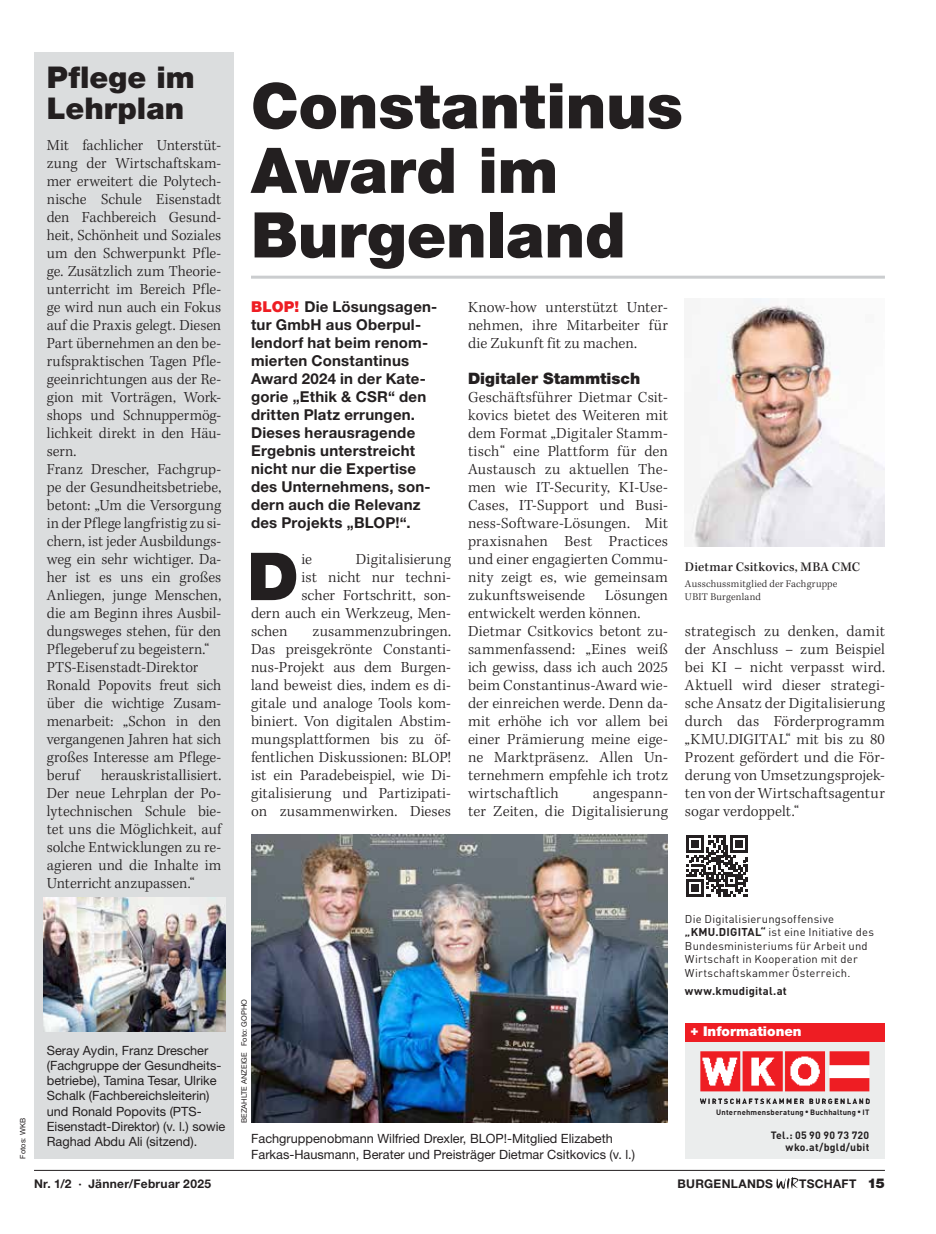
<style>
.page{position:relative;width:936px;height:1234px;background:#fff}
.page>*{position:absolute;margin:0;border:0;box-sizing:border-box;transform-origin:0 0}
.t1{font:900 66.15px "Helvetica Neue";color:#231f20}
.t2{font:900 63px/64.5px "Helvetica Neue";letter-spacing:-.005em;color:#231f20}
.t3{font:900 30px/31.5px "Helvetica Neue";color:#231f20}
.t4{font:300 15.75px/18px "Kepler Std";letter-spacing:.005em;color:#231f20;text-align:justify}
.t5{font:900 15.75px "Helvetica Neue";color:#231f20}
.t6{font:700 15px/18px "Helvetica Neue";letter-spacing:.015em;color:#231f20}
.t7{font:500 13.5px "Kepler Std";letter-spacing:.01em;color:#231f20}
.t8{font:900 13.5px "Helvetica Neue";color:#fff}
.t9{font:12.75px/15.3px "Helvetica Neue";color:#231f20}
.t10{font:700 12px "Helvetica Neue";letter-spacing:.025em;color:#231f20}
.t11{font:11.25px/13.5px "DIN Pro";letter-spacing:.02em;color:#231f20}
.t12{font:700 11.25px "DIN Pro";letter-spacing:.02em;color:#231f20}
.t13{font:300 10.5px/12.6px "Kepler Std";letter-spacing:.02em;color:#231f20}
.t14{font:700 10.5px/12.6px "DIN Pro";letter-spacing:.025em;color:#231f20;text-align:right}
.t15{font:700 7.65px "DIN Pro";letter-spacing:.025em;color:#231f20}
.t16{font:7.5px "Helvetica Neue";color:#231f20}
.s1{font-weight:900;color:#ee1d23}
.s2{font-weight:700}
.s3{font-weight:900;font-size:13.5px}
</style>
<div class="page">
<img style="left:251px;top:834px;width:417px;height:288px">
<div style="left:34px;top:52px;width:200px;height:1106px;background:#dbddde"></div>
<hr style="left:251px;top:275px;width:633px;height:3px;background:#cbcdcf">
<img style="left:44px;top:897px;width:181px;height:134px">
<svg style="left:686px;top:835px;width:61px;height:61px"></svg>
<img style="left:691px;top:299px;width:193px;height:247px">
<div style="left:685px;top:1027px;width:199px;height:131px;background:#ebeded"></div>
<div style="left:685px;top:1022px;width:199px;height:18px;background:#ee1d23"></div>
<img style="left:700px;top:1051px;width:169px;height:40px">
<img style="left:700px;top:1098px;width:170px;height:6px">
<svg style="left:776px;top:1177px;width:22px;height:11px"></svg>
<hr style="left:34px;top:1169px;width:850px;height:1px;background:#231f20">
<p class="t16" style="left:18px;top:1158px;width:42px;rotate:-90deg">Fotos: WKB</p>
<h3 class="t3" style="left:47px;top:61px;width:149px">Pflege im<br>Lehrplan</h3>
<p class="t4" style="left:47px;top:136px;width:176px;text-align:left">Mit fachlicher Unterstüt&shy;zung der Wirtschaftskam&shy;mer erweitert die Polytech&shy;nische Schule Eisenstadt den Fachbereich Gesund&shy;heit, Schönheit und Soziales um den Schwerpunkt Pfle&shy;ge. Zusätzlich zum Theorie&shy;unterricht im Bereich Pfle&shy;ge wird nun auch ein Fokus auf die Praxis gelegt. Diesen<br>Part übernehmen an den be&shy;rufspraktischen Tagen Pfle&shy;geeinrichtungen aus der Re&shy;gion mit Vorträgen, Work&shy;shops und Schnuppermög&shy;lichkeit direkt in den Häu&shy;sern.<br>Franz Drescher, Fachgrup&shy;pe der Gesundheitsbetriebe, betont: „Um die Versorgung in der Pflege langfristig zu si&shy;chern, ist jeder Ausbildungs&shy;weg ein sehr wichtiger. Da&shy;her ist es uns ein großes<br>Anliegen, junge Menschen, die am Beginn ihres Ausbil&shy;dungsweges stehen, für den<br>Pflegeberuf zu begeistern.“<br>PTS-Eisenstadt-Direktor<br>Ronald Popovits freut sich über die wichtige Zusam&shy;menarbeit: „Schon in den vergangenen Jahren hat sich großes Interesse am Pflege&shy;beruf</p>
<p class="t4" style="left:47px;top:766px;width:176px;text-indent:54px">herauskristallisiert.<br>Der neue Lehrplan der Po&shy;lytechnischen Schule bie&shy;tet uns die Möglichkeit, auf solche Entwicklungen zu re&shy;agieren und die Inhalte im Unterricht anzupassen.“</p>
<p class="t9" style="left:47px;top:1041px;width:180px">Seray Aydin, Franz Drescher (Fachgruppe der Gesundheits&shy;betriebe), Tamina Tesar, Ulrike<br>Schalk (Fachbereichsleiterin) und Ronald Popovits (PTS-<br>Eisenstadt-Direktor) (v. l.) sowie<br>Raghad Abdu Ali (sitzend).</p>
<h2 class="t2" style="left:251px;top:73px;width:433px">Constantinus<br>Award im<br>Burgenland</h2>
<p class="t6" style="left:251px;top:297px;width:188px"><span class="s1">BLOP!</span> Die Lösungsagen&shy;tur GmbH aus Oberpul&shy;lendorf hat beim renom&shy;mierten Constantinus<br>Award 2024 in der Kate&shy;gorie „Ethik &amp; CSR“ den dritten Platz errungen.<br>Dieses herausragende<br>Ergebnis unterstreicht nicht nur die Expertise des Unternehmens, son&shy;dern auch die Relevanz des Projekts „BLOP!“.</p>
<p class="t4" style="left:468px;top:298px;width:201px">Know-how unterstützt Unter&shy;nehmen, ihre Mitarbeiter für die Zukunft fit zu machen.</p>
<p class="t5" style="left:468px;top:369px;width:174px">Digitaler Stammtisch</p>
<p class="t4" style="left:468px;top:388px;width:201px">Geschäftsführer Dietmar Csit&shy;kovics bietet des Weiteren mit dem Format „Digitaler Stamm&shy;tisch“ eine Plattform für den Austausch zu aktuellen The&shy;men wie IT-Security, KI-Use-Cases, IT-Support und Busi&shy;ness-Software-Lösungen. Mit praxisnahen Best Practices und einer engagierten Commu&shy;nity zeigt es, wie gemeinsam zukunftsweisende</p>
<h1 class="t1" style="left:247px;top:537px;width:53px">D</h1>
<p class="t4" style="left:301px;top:550px;width:12px">ie</p>
<p class="t4" style="left:356px;top:550px;width:97px">Digitalisierung</p>
<p class="t4" style="left:301px;top:568px;width:151px">ist nicht nur techni-</p>
<p class="t4" style="left:301px;top:586px;width:151px">scher Fortschritt, son-</p>
<p class="t4" style="left:251px;top:604px;width:201px">dern auch ein Werkzeug, Men-</p>
<p class="t4" style="left:251px;top:622px;width:38px">schen</p>
<p class="t4" style="left:468px;top:586px;width:201px;text-align:left;text-indent:137px">Lösungen entwickelt werden können.<br>Dietmar Csitkovics betont zu&shy;sammenfassend: „Eines weiß ich gewiss, dass ich auch 2025 beim Constantinus-Award wie&shy;der einreichen werde. Denn da&shy;mit erhöhe ich vor allem bei einer Prämierung meine eige&shy;ne Marktpräsenz. Allen Un&shy;ternehmern empfehle ich trotz wirtschaftlich</p>
<p class="t4" style="left:251px;top:622px;width:201px;text-indent:62px">zusammenzubringen.<br>Das preisgekrönte Constanti&shy;nus-Projekt aus dem Burgen&shy;land beweist dies, indem es di&shy;gitale und analoge Tools kom&shy;biniert. Von digitalen Abstim&shy;mungsplattformen bis zu öf&shy;fentlichen Diskussionen: BLOP! ist ein Paradebeispiel, wie Di&shy;gitalisierung und Partizipati&shy;on zusammenwirken. Dieses</p>
<p class="t4" style="left:468px;top:784px;width:201px;text-align:right">angespann-<br>ter Zeiten, die Digitalisierung</p>
<p class="t7" style="left:685px;top:559px;width:177px">Dietmar Csitkovics, MBA CMC</p>
<p class="t13" style="left:685px;top:578px;width:154px">Ausschussmitglied der Fachgruppe<br>UBIT Burgenland</p>
<p class="t4" style="left:685px;top:622px;width:201px">strategisch zu denken, damit der Anschluss – zum Beispiel bei KI – nicht verpasst wird.<br>Aktuell wird dieser strategi&shy;sche Ansatz der Digitalisierung durch das Förderprogramm „KMU.DIGITAL“ mit bis zu 80<br>Prozent gefördert und die För&shy;derung von Umsetzungsprojek&shy;ten von der Wirtschaftsagentur sogar verdoppelt.“</p>
<p class="t16" style="left:239px;top:1122px;width:125px;rotate:-90deg">BEZAHLTE ANZEIGE Foto: GOPHO</p>
<p class="t9" style="left:251px;top:1130px;width:385px">Fachgruppenobmann Wilfried Drexler, BLOP!-Mitglied Elizabeth<br>Farkas-Hausmann, Berater und Preisträger Dietmar Csitkovics (v. l.)</p>
<p class="t11" style="left:685px;top:911px;width:190px">Die Digitalisierungsoffensive <span class="s2">„KMU.DIGITAL“</span> ist eine Initiative des Bundesministeriums für Arbeit und Wirtschaft in Kooperation mit der Wirtschaftskammer Österreich.</p>
<p class="t12" style="left:685px;top:982px;width:103px">www.kmudigital.at</p>
<p class="t8" style="left:690px;top:1023px;width:113px">+ Informationen</p>
<p class="t15" style="left:716px;top:1106px;width:155px">Unternehmensberatung ● Buchhaltung ● IT</p>
<p class="t14" style="left:770px;top:1127px;width:100px">Tel.: 05 90 90 73 720 wko.at/bgld/ubit</p>
<p class="t10" style="left:34px;top:1176px;width:178px">Nr. 1/2 · Jänner/Februar 2025</p>
<p class="t10" style="left:677px;top:1176px;width:97px">BURGENLANDS</p>
<p class="t10" style="left:799px;top:1176px;width:87px">TSCHAFT <span class="s3">15</span></p>
</div>
